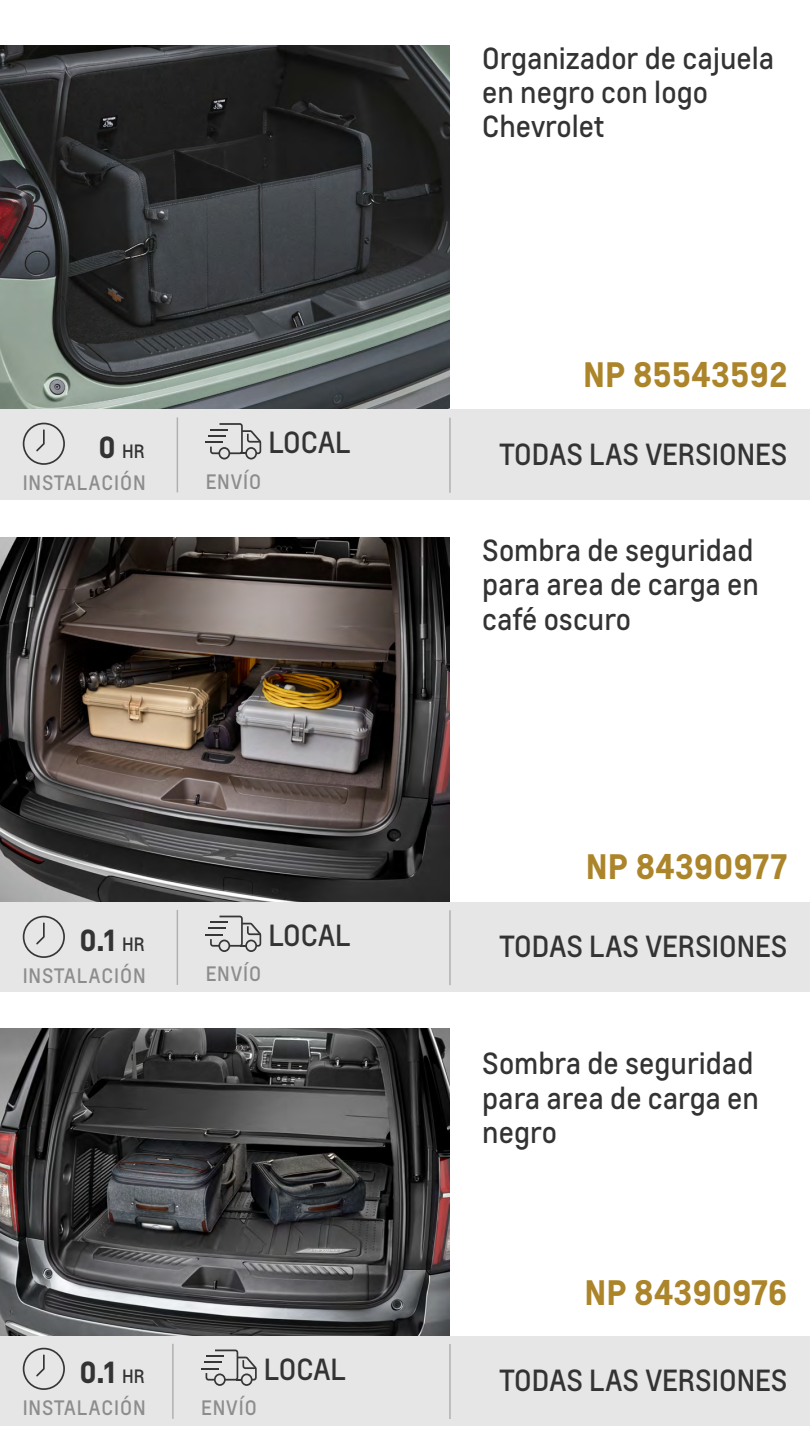
<style>
.page{position:relative;width:810px;height:1440px;background:#fff}
.page>*{position:absolute;margin:0;border:0;box-sizing:border-box;transform-origin:0 0}
.t1{font:700 33px "Louis Global 2";color:#ac852b}
.t2{font:28.5px/34.2px "Louis Global 2";color:#333334}
.t3{font:700 28.5px "Louis Global 2";color:#333334}
.t4{font:19.5px "Louis Global 2";letter-spacing:.05em;color:#333334}
.t5{font:18px "Louis Global 2";color:#333334}
.s1{font-weight:700;font-size:28.5px}
.s2{font-weight:400;font-size:18px}
</style>
<div class="page">
<img style="left:0;top:45px;width:450px;height:364px">
<div style="left:0;top:409px;width:810px;height:91px;background:#e6e6e6"></div>
<hr style="left:449px;top:418px;width:2px;height:75px;background:#333334">
<svg style="left:206px;top:423px;width:55px;height:37px"></svg>
<hr style="left:177px;top:417px;width:1px;height:75px;background:#333334">
<img style="left:0;top:538px;width:449px;height:364px">
<div style="left:0;top:902px;width:810px;height:90px;background:#e6e6e6"></div>
<hr style="left:449px;top:910px;width:2px;height:75px;background:#333334">
<svg style="left:206px;top:916px;width:55px;height:36px"></svg>
<hr style="left:177px;top:910px;width:1px;height:75px;background:#333334">
<img style="left:0;top:1028px;width:450px;height:308px">
<div style="left:0;top:1336px;width:810px;height:90px;background:#e6e6e6"></div>
<hr style="left:449px;top:1344px;width:2px;height:75px;background:#333334">
<svg style="left:201px;top:1350px;width:56px;height:36px"></svg>
<hr style="left:172px;top:1344px;width:2px;height:75px;background:#333334">
<svg style="left:23px;top:423px;width:42px;height:42px"></svg>
<svg style="left:23px;top:916px;width:42px;height:42px"></svg>
<svg style="left:23px;top:1348px;width:42px;height:42px"></svg>
<p class="t5" style="left:98px;top:439px;width:48px"><span class="s1">0</span> HR</p>
<p class="t4" style="left:22px;top:470px;width:125px">INSTALACIÓN</p>
<p class="t4" style="left:206px;top:468px;width:57px">ENVÍO</p>
<p class="t2" style="left:268px;top:425px;width:84px">LOCAL</p>
<p class="t3" style="left:79px;top:919px;width:67px">0.1 <span class="s2">HR</span></p>
<p class="t4" style="left:22px;top:963px;width:125px">INSTALACIÓN</p>
<p class="t4" style="left:206px;top:961px;width:57px">ENVÍO</p>
<p class="t2" style="left:268px;top:918px;width:84px">LOCAL</p>
<p class="t3" style="left:79px;top:1351px;width:67px">0.1 <span class="s2">HR</span></p>
<p class="t4" style="left:22px;top:1395px;width:125px">INSTALACIÓN</p>
<p class="t4" style="left:201px;top:1395px;width:57px">ENVÍO</p>
<p class="t2" style="left:264px;top:1352px;width:84px">LOCAL</p>
<p class="t2" style="left:482px;top:41px;width:293px">Organizador de cajuela en negro con logo<br>Chevrolet</p>
<p class="t1" style="left:583px;top:350px;width:206px">NP 85543592</p>
<p class="t2" style="left:499px;top:437px;width:290px">TODAS LAS VERSIONES</p>
<p class="t2" style="left:482px;top:533px;width:278px">Sombra de seguridad para area de carga en café oscuro</p>
<p class="t1" style="left:586px;top:842px;width:203px">NP 84390977</p>
<p class="t2" style="left:499px;top:929px;width:290px">TODAS LAS VERSIONES</p>
<p class="t2" style="left:482px;top:1046px;width:278px">Sombra de seguridad para area de carga en negro</p>
<p class="t1" style="left:584px;top:1268px;width:205px">NP 84390976</p>
<p class="t2" style="left:499px;top:1363px;width:290px">TODAS LAS VERSIONES</p>
</div>
